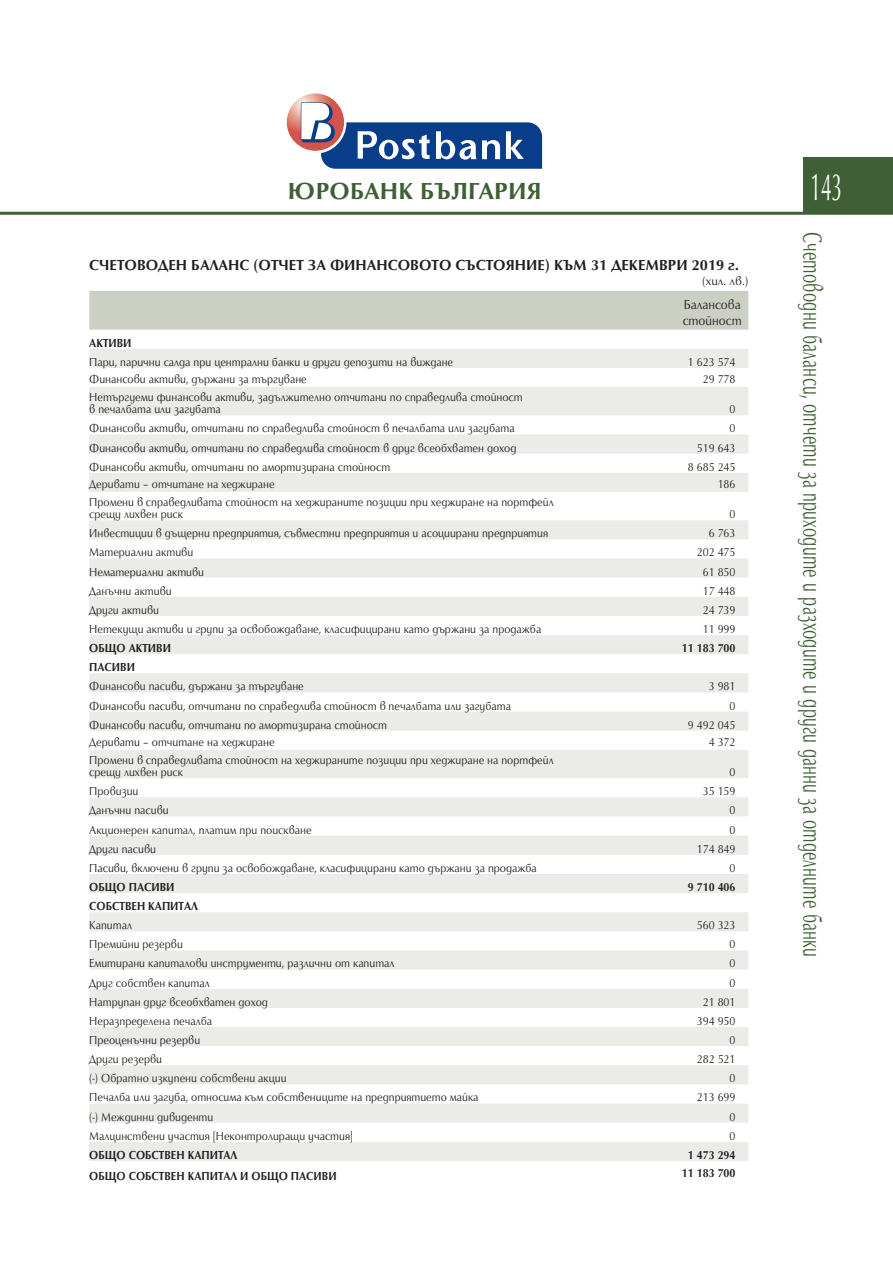
<style>
.page{position:relative;width:893px;height:1263px;background:#fff}
.page>*{position:absolute;margin:0;border:0;box-sizing:border-box;transform-origin:0 0}
.t1{font:39px "SP Optimal";color:#fff;scale:.5 1}
.t2{font:27px "SP Optimum ML";letter-spacing:.015em;color:#3f6036;scale:.6 1}
.Bank-name-center{font:700 24px "SP Optimal";letter-spacing:.005em;color:#3f6036}
.Banks-Table-head{font:700 15px "SP Optimum ML";color:#231f20}
.Banks-table-glava{font:13.5px/16.5px "SP Optimum ML";color:#231f20;scale:.9 1}
.Banks-Table-measure{font:12px/12px "SP Optimum ML";color:#231f20;scale:.9 1}
.t3{font:700 12px "SP Optimum ML";color:#231f20;scale:.9 1}
.Banks-Table-measure-2{font:12px "SP Optimum ML";color:#231f20}
</style>
<div class="page">
<div style="left:804px;top:158px;width:89px;height:55px;background:#3f6036"></div>
<hr style="left:0;top:212px;width:893px;height:3px;background:#3f6036">
<svg style="left:287px;top:93px;width:57px;height:58px"></svg>
<svg style="left:301px;top:102px;width:242px;height:67px"></svg>
<div style="left:89px;top:291px;width:659px;height:39px;background:#cbcfc4"></div>
<svg style="left:89px;top:349px;width:659px;height:812px;fill:#eeefec"></svg>
<p class="Bank-name-center" style="left:288px;top:177px;width:255px">ЮРОБАНК БЪЛГАРИЯ</p>
<p class="Banks-Table-head" style="left:89px;top:255px;width:651px">СЧЕТОВОДЕН БАЛАНС (ОТЧЕТ ЗА ФИНАНСОВОТО СЪСТОЯНИЕ) КЪМ 31 ДЕКЕМВРИ 2019 г.</p>
<p class="Banks-Table-measure-2" style="left:702px;top:273px;width:48px">(хил. лв.)</p>
<p class="Banks-table-glava" style="left:683px;top:295px;width:67px">Балансова стойност</p>
<p class="t3" style="left:89px;top:335px;width:49px">AKTИВИ</p>
<p class="Banks-Table-measure" style="left:89px;top:355px;width:406px">Пари, парични салда при централни банки и други депозити на виждане</p>
<p class="Banks-Table-measure" style="left:688px;top:355px;width:55px">1 623 574</p>
<p class="Banks-Table-measure" style="left:89px;top:372px;width:243px">Финансови активи, държани за търгуване</p>
<p class="Banks-Table-measure" style="left:703px;top:372px;width:38px">29 778</p>
<p class="Banks-Table-measure" style="left:89px;top:390px;width:483px">Нетъргуеми финансови активи, задължително отчитани по справедлива стойност в печалбата или загубата</p>
<p class="Banks-Table-measure" style="left:730px;top:402px;width:8px">0</p>
<p class="Banks-Table-measure" style="left:89px;top:422px;width:474px">Финансови активи, отчитани по справедлива стойност в печалбата или загубата</p>
<p class="Banks-Table-measure" style="left:730px;top:422px;width:8px">0</p>
<p class="Banks-Table-measure" style="left:89px;top:441px;width:476px">Финансови активи, отчитани по справедлива стойност в друг всеобхватен доход</p>
<p class="Banks-Table-measure" style="left:697px;top:441px;width:45px">519 643</p>
<p class="Banks-Table-measure" style="left:89px;top:460px;width:336px">Финансови активи, отчитани по амортизирана стойност</p>
<p class="Banks-Table-measure" style="left:688px;top:460px;width:55px">8 685 245</p>
<p class="Banks-Table-measure" style="left:89px;top:477px;width:208px">Деривати – отчитане на хеджиране</p>
<p class="Banks-Table-measure" style="left:718px;top:477px;width:21px">186</p>
<p class="Banks-Table-measure" style="left:89px;top:495px;width:518px">Промени в справедливата стойност на хеджираните позиции при хеджиране на портфейл срещу лихвен риск</p>
<p class="Banks-Table-measure" style="left:730px;top:507px;width:8px">0</p>
<p class="Banks-Table-measure" style="left:89px;top:526px;width:511px">Инвестиции в дъщерни предприятия, съвместни предприятия и асоциирани предприятия</p>
<p class="Banks-Table-measure" style="left:709px;top:526px;width:31px">6 763</p>
<p class="Banks-Table-measure" style="left:89px;top:546px;width:117px">Материални активи</p>
<p class="Banks-Table-measure" style="left:697px;top:546px;width:45px">202 475</p>
<p class="Banks-Table-measure" style="left:89px;top:565px;width:129px">Нематериални активи</p>
<p class="Banks-Table-measure" style="left:703px;top:565px;width:38px">61 850</p>
<p class="Banks-Table-measure" style="left:89px;top:584px;width:93px">Данъчни активи</p>
<p class="Banks-Table-measure" style="left:703px;top:584px;width:38px">17 448</p>
<p class="Banks-Table-measure" style="left:89px;top:603px;width:79px">Други активи</p>
<p class="Banks-Table-measure" style="left:703px;top:603px;width:38px">24 739</p>
<p class="Banks-Table-measure" style="left:89px;top:622px;width:504px">Нетекущи активи и групи за освобождаване, класифицирани като държани за продажба</p>
<p class="Banks-Table-measure" style="left:703px;top:622px;width:38px">11 999</p>
<p class="t3" style="left:89px;top:640px;width:92px">ОБЩО АКТИВИ</p>
<p class="t3" style="left:682px;top:640px;width:61px">11 183 700</p>
<p class="t3" style="left:89px;top:659px;width:52px">ПАСИВИ</p>
<p class="Banks-Table-measure" style="left:89px;top:680px;width:240px">Финансови пасиви, държани за търгуване</p>
<p class="Banks-Table-measure" style="left:709px;top:680px;width:31px">3 981</p>
<p class="Banks-Table-measure" style="left:89px;top:699px;width:470px">Финансови пасиви, отчитани по справедлива стойност в печалбата или загубата</p>
<p class="Banks-Table-measure" style="left:730px;top:699px;width:8px">0</p>
<p class="Banks-Table-measure" style="left:89px;top:718px;width:332px">Финансови пасиви, отчитани по амортизирана стойност</p>
<p class="Banks-Table-measure" style="left:688px;top:718px;width:55px">9 492 045</p>
<p class="Banks-Table-measure" style="left:89px;top:735px;width:208px">Деривати – отчитане на хеджиране</p>
<p class="Banks-Table-measure" style="left:709px;top:735px;width:31px">4 372</p>
<p class="Banks-Table-measure" style="left:89px;top:753px;width:518px">Промени в справедливата стойност на хеджираните позиции при хеджиране на портфейл срещу лихвен риск</p>
<p class="Banks-Table-measure" style="left:730px;top:765px;width:8px">0</p>
<p class="Banks-Table-measure" style="left:89px;top:784px;width:56px">Провизии</p>
<p class="Banks-Table-measure" style="left:703px;top:784px;width:38px">35 159</p>
<p class="Banks-Table-measure" style="left:89px;top:804px;width:90px">Данъчни пасиви</p>
<p class="Banks-Table-measure" style="left:730px;top:804px;width:8px">0</p>
<p class="Banks-Table-measure" style="left:89px;top:823px;width:249px">Акционерен капитал, платим при поискване</p>
<p class="Banks-Table-measure" style="left:730px;top:823px;width:8px">0</p>
<p class="Banks-Table-measure" style="left:89px;top:842px;width:76px">Други пасиви</p>
<p class="Banks-Table-measure" style="left:697px;top:842px;width:45px">174 849</p>
<p class="Banks-Table-measure" style="left:89px;top:861px;width:499px">Пасиви, включени в групи за освобождаване, класифицирани като държани за продажба</p>
<p class="Banks-Table-measure" style="left:730px;top:861px;width:8px">0</p>
<p class="t3" style="left:89px;top:879px;width:96px">ОБЩО ПАСИВИ</p>
<p class="t3" style="left:688px;top:879px;width:55px">9 710 406</p>
<p class="t3" style="left:89px;top:898px;width:122px">СОБСТВЕН КАПИТАЛ</p>
<p class="Banks-Table-measure" style="left:89px;top:918px;width:49px">Капитал</p>
<p class="Banks-Table-measure" style="left:697px;top:918px;width:45px">560 323</p>
<p class="Banks-Table-measure" style="left:89px;top:938px;width:106px">Премийни резерви</p>
<p class="Banks-Table-measure" style="left:730px;top:938px;width:8px">0</p>
<p class="Banks-Table-measure" style="left:89px;top:957px;width:341px">Емитирани капиталови инструменти, различни от капитал</p>
<p class="Banks-Table-measure" style="left:730px;top:957px;width:8px">0</p>
<p class="Banks-Table-measure" style="left:89px;top:976px;width:135px">Друг собствен капитал</p>
<p class="Banks-Table-measure" style="left:730px;top:976px;width:8px">0</p>
<p class="Banks-Table-measure" style="left:89px;top:995px;width:200px">Натрупан друг всеобхватен доход</p>
<p class="Banks-Table-measure" style="left:703px;top:995px;width:38px">21 801</p>
<p class="Banks-Table-measure" style="left:89px;top:1014px;width:138px">Неразпределена печалба</p>
<p class="Banks-Table-measure" style="left:697px;top:1014px;width:45px">394 950</p>
<p class="Banks-Table-measure" style="left:89px;top:1033px;width:125px">Преоценъчни резерви</p>
<p class="Banks-Table-measure" style="left:730px;top:1033px;width:8px">0</p>
<p class="Banks-Table-measure" style="left:89px;top:1052px;width:82px">Други резерви</p>
<p class="Banks-Table-measure" style="left:697px;top:1052px;width:45px">282 521</p>
<p class="Banks-Table-measure" style="left:89px;top:1071px;width:221px">(-) Обратно изкупени собствени акции</p>
<p class="Banks-Table-measure" style="left:730px;top:1071px;width:8px">0</p>
<p class="Banks-Table-measure" style="left:89px;top:1091px;width:434px">Печалба или загуба, относима към собствениците на предприятието майка</p>
<p class="Banks-Table-measure" style="left:697px;top:1091px;width:45px">213 699</p>
<p class="Banks-Table-measure" style="left:89px;top:1110px;width:139px">(-) Междинни дивиденти</p>
<p class="Banks-Table-measure" style="left:730px;top:1110px;width:8px">0</p>
<p class="Banks-Table-measure" style="left:89px;top:1129px;width:295px">Малцинствени участия [Неконтролиращи участия]</p>
<p class="Banks-Table-measure" style="left:730px;top:1129px;width:8px">0</p>
<p class="t3" style="left:89px;top:1147px;width:166px">ОБЩО СОБСТВЕН КАПИТАЛ</p>
<p class="t3" style="left:688px;top:1147px;width:55px">1 473 294</p>
<p class="t3" style="left:89px;top:1168px;width:276px">ОБЩО СОБСТВЕН КАПИТАЛ И ОБЩО ПАСИВИ</p>
<p class="t3" style="left:682px;top:1165px;width:61px">11 183 700</p>
<h1 class="t1" style="left:810px;top:165px;width:66px">143</h1>
<h2 class="t2" style="left:831px;top:232px;width:1210px;rotate:90deg">Счетоводни баланси, отчети за приходите и разходите и други данни за отделните банки</h2>
</div>
